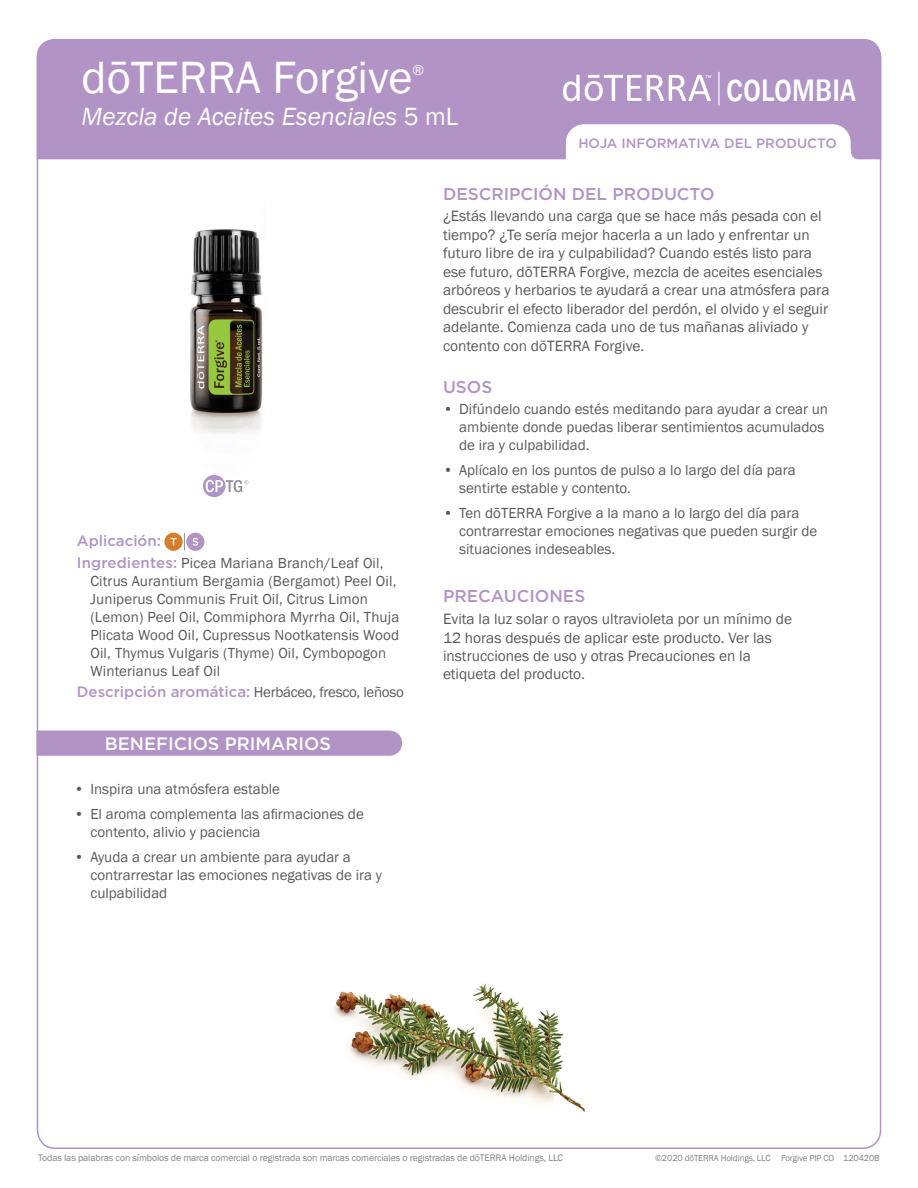
<style>
.page{position:relative;width:918px;height:1188px;background:#fff}
.page>*{position:absolute;margin:0;border:0;box-sizing:border-box;transform-origin:0 0}
.Main_H1_SP{font:46.5px "Franklin Gothic";color:#fff}
.t1{font:31.95px "Franklin Got URWTCE Med Con";color:#fff}
.Main_H2_SP{font:italic 25.5px "Franklin Gothic";color:#fff}
.t2{font:500 18px "Gotham";color:#fff}
.Purple_Headers_SP{font:500 17.1px "Gotham";color:#b194c5}
.Purple_Headers{font:500 17.1px "Gotham";color:#b194c5}
.Body_SP{font:15.3px/18.5px "Franklin Gothic";color:#5a5a5d}
.Oil_Attribute_Panel{font:15px/18px "Franklin Gothic";color:#5a5a5d}
.Oil_Attribute_Panel-2{font:15px "Franklin Gothic";letter-spacing:-.02em;color:#5a5a5d}
.Oil_Attribute_Panel-3{font:500 15px "Gotham";color:#b194c5}
.Main_H1_SP-2{font:15px "Franklin Gothic";color:#fff}
.Purple_Headers-2{font:500 13.5px "Gotham";color:#b194c5}
.t3{font:9.75px "Franklin Gothic";letter-spacing:-.01em;color:#808285}
.t4{font:9px "Franklin Gothic";letter-spacing:-.01em;color:#808285}
.s1{font-style:normal}
.s2{font-family:"Gotham";font-weight:500;color:#b194c5}
</style>
<div class="page">
<div style="left:37px;top:39px;width:844px;height:120px;background:#b194c5"></div>
<svg style="left:566px;top:124px;width:295px;height:36px"></svg>
<hr style="left:718px;top:72px;width:2px;height:34px;background:#fff">
<svg style="left:563px;top:75px;width:148px;height:26px"></svg>
<img style="left:190px;top:229px;width:73px;height:269px">
<svg style="left:184px;top:533px;width:1px;height:17px"></svg>
<div style="left:164px;top:533px;width:19px;height:18px;background:#d77c29;border-radius:50%"></div>
<svg style="left:170px;top:538px;width:7px;height:8px"></svg>
<div style="left:186px;top:533px;width:18px;height:18px;background:#b194c5;border-radius:50%"></div>
<svg style="left:192px;top:538px;width:6px;height:8px"></svg>
<div style="left:36px;top:731px;width:366px;height:25px;background:#b194c5"></div>
<svg style="left:203px;top:475px;width:46px;height:22px"></svg>
<img style="left:334px;top:983px;width:251px;height:129px">
<p class="Main_H1_SP" style="left:82px;top:48px;width:332px">dōTERRA Forgive</p>
<p class="Main_H1_SP-2" style="left:413px;top:60px;width:13px">®</p>
<p class="Main_H2_SP" style="left:82px;top:101px;width:378px">Mezcla de Aceites Esenciales <span class="s1">5 mL</span></p>
<h2 class="t1" style="left:726px;top:72px;width:131px">COLOMBIA</h2>
<p class="Purple_Headers-2" style="left:578px;top:135px;width:260px">HOJA INFORMATIVA DEL PRODUCTO</p>
<p class="Oil_Attribute_Panel-3" style="left:77px;top:531px;width:86px">Aplicación:</p>
<p class="Oil_Attribute_Panel" style="left:90px;top:554px;width:310px;text-indent:-14px"><span class="s2">Ingredientes:</span> Picea Mariana Branch/Leaf Oil, Citrus Aurantium Bergamia (Bergamot) Peel Oil, Juniperus Communis Fruit Oil, Citrus Limon (Lemon) Peel Oil, Commiphora Myrrha Oil, Thuja Plicata Wood Oil, Cupressus Nootkatensis Wood Oil, Thymus Vulgaris (Thyme) Oil, Cymbopogon Winterianus Leaf Oil</p>
<p class="Oil_Attribute_Panel-2" style="left:77px;top:683px;width:328px"><span class="s2">Descripción aromática:</span> Herbáceo, fresco, leñoso</p>
<p class="t2" style="left:105px;top:732px;width:228px">BENEFICIOS PRIMARIOS</p>
<p class="Oil_Attribute_Panel" style="left:74px;top:781px;width:207px">• Inspira una atmósfera estable</p>
<p class="Oil_Attribute_Panel" style="left:90px;top:805px;width:275px;text-indent:-16px">• El aroma complementa las afirmaciones de contento, alivio y paciencia</p>
<p class="Oil_Attribute_Panel" style="left:90px;top:848px;width:293px;text-indent:-16px">• Ayuda a crear un ambiente para ayudar a contrarrestar las emociones negativas de ira y culpabilidad</p>
<p class="Purple_Headers_SP" style="left:443px;top:182px;width:273px">DESCRIPCIÓN DEL PRODUCTO</p>
<p class="Body_SP" style="left:443px;top:207px;width:388px">¿Estás llevando una carga que se hace más pesada con el tiempo? ¿Te sería mejor hacerla a un lado y enfrentar un futuro libre de ira y culpabilidad? Cuando estés listo para ese futuro, dōTERRA Forgive, mezcla de aceites esenciales arbóreos y herbarios te ayudará a crear una atmósfera para descubrir el efecto liberador del perdón, el olvido y el seguir adelante. Comienza cada uno de tus mañanas aliviado y contento con dōTERRA Forgive.</p>
<p class="Purple_Headers_SP" style="left:443px;top:375px;width:51px">USOS</p>
<p class="Oil_Attribute_Panel" style="left:459px;top:400px;width:370px;text-indent:-16px">• Difúndelo cuando estés meditando para ayudar a crear un ambiente donde puedas liberar sentimientos acumulados de ira y culpabilidad.</p>
<p class="Oil_Attribute_Panel" style="left:459px;top:461px;width:338px;text-indent:-16px">• Aplícalo en los puntos de pulso a lo largo del día para sentirte estable y contento.</p>
<p class="Oil_Attribute_Panel" style="left:459px;top:504px;width:360px;text-indent:-16px">• Ten dōTERRA Forgive a la mano a lo largo del día para contrarrestar emociones negativas que pueden surgir de situaciones indeseables.</p>
<p class="Purple_Headers" style="left:443px;top:585px;width:144px">PRECAUCIONES</p>
<p class="Body_SP" style="left:443px;top:610px;width:351px">Evita la luz solar o rayos ultravioleta por un mínimo de 12 horas después de aplicar este producto. Ver las instrucciones de uso y otras Precauciones en la etiqueta del producto.</p>
<p class="t3" style="left:38px;top:1152px;width:527px">Todas las palabras con símbolos de marca comercial o registrada son marcas comerciales o registradas de dōTERRA Holdings, LLC</p>
<p class="t4" style="left:655px;top:1153px;width:226px">©2020 dōTERRA Holdings, LLC Forgive PIP CO 120420B</p>
</div>
